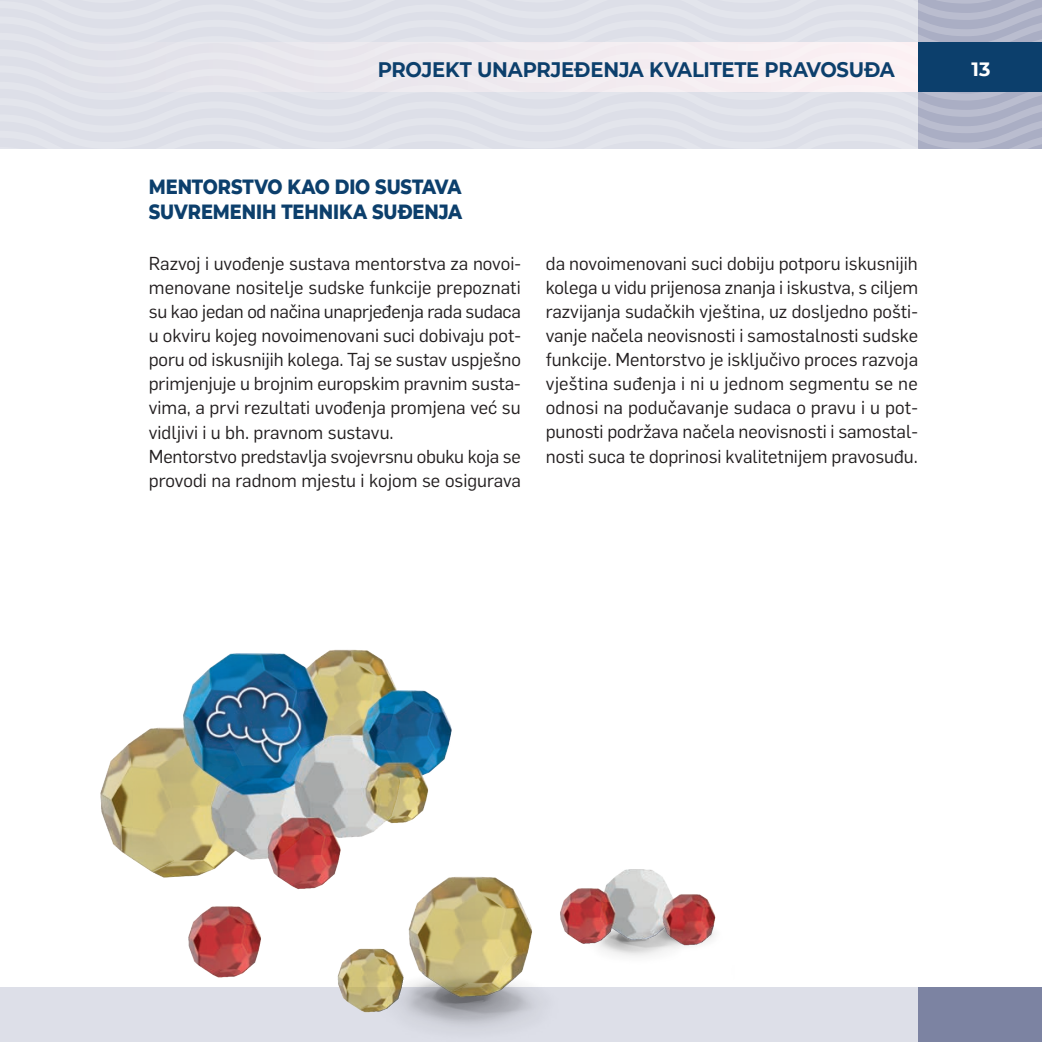
<style>
.page{position:relative;width:1042px;height:1042px;background:#fff}
.page>*{position:absolute;margin:0;border:0;box-sizing:border-box;transform-origin:0 0}
.t1{font:800 21px/25.2px "Montserrat";letter-spacing:-.005em;color:#0c3f6c;scale:.85 1}
.t2{font:700 21px "Montserrat";letter-spacing:-.01em;color:#0c3f6c;scale:.93 1}
.t3{font:700 19.25px "Montserrat";color:#fff}
.t4{font:18.38px/24.2px "Flama";color:#231f20}
</style>
<div class="page">
<div style="left:0;top:987px;width:1042px;height:55px;background:#dddfe8"></div>
<div style="left:918px;top:987px;width:124px;height:55px;background:#7c83a2"></div>
<img style="left:100px;top:649px;width:616px;height:379px">
<svg style="left:0;top:0;width:1042px;height:149px;background:#d7d9e3"></svg>
<p class="t2" style="left:378px;top:55px;width:557px">PROJEKT UNAPRJEĐENJA KVALITETE PRAVOSUĐA</p>
<p class="t3" style="left:971px;top:56px;width:21px">13</p>
<p class="t1" style="left:149px;top:173px;width:370px">MENTORSTVO KAO DIO SUSTAVA<br>SUVREMENIH TEHNIKA SUĐENJA</p>
<p class="t4" style="left:149px;top:250px;width:374px">Razvoj i uvođenje sustava mentorstva za novoi&shy;menovane nositelje sudske funkcije prepoznati su kao jedan od načina unaprjeđenja rada sudaca u okviru kojeg novoimenovani suci dobivaju pot&shy;poru od iskusnijih kolega. Taj se sustav uspješno primjenjuje u brojnim europskim pravnim susta&shy;vima, a prvi rezultati uvođenja promjena već su vidljivi i u bh. pravnom sustavu.<br>Mentorstvo predstavlja svojevrsnu obuku koja se provodi na radnom mjestu i kojom se osigurava</p>
<p class="t4" style="left:546px;top:250px;width:374px;text-align:justify">da novoimenovani suci dobiju potporu iskusnijih kolega u vidu prijenosa znanja i iskustva, s ciljem razvijanja sudačkih vještina, uz dosljedno pošti&shy;vanje načela neovisnosti i samostalnosti sudske funkcije. Mentorstvo je isključivo proces razvoja vještina suđenja i ni u jednom segmentu se ne odnosi na podučavanje sudaca o pravu i u pot&shy;punosti podržava načela neovisnosti i samostal&shy;nosti suca te doprinosi kvalitetnijem pravosuđu.</p>
</div>
